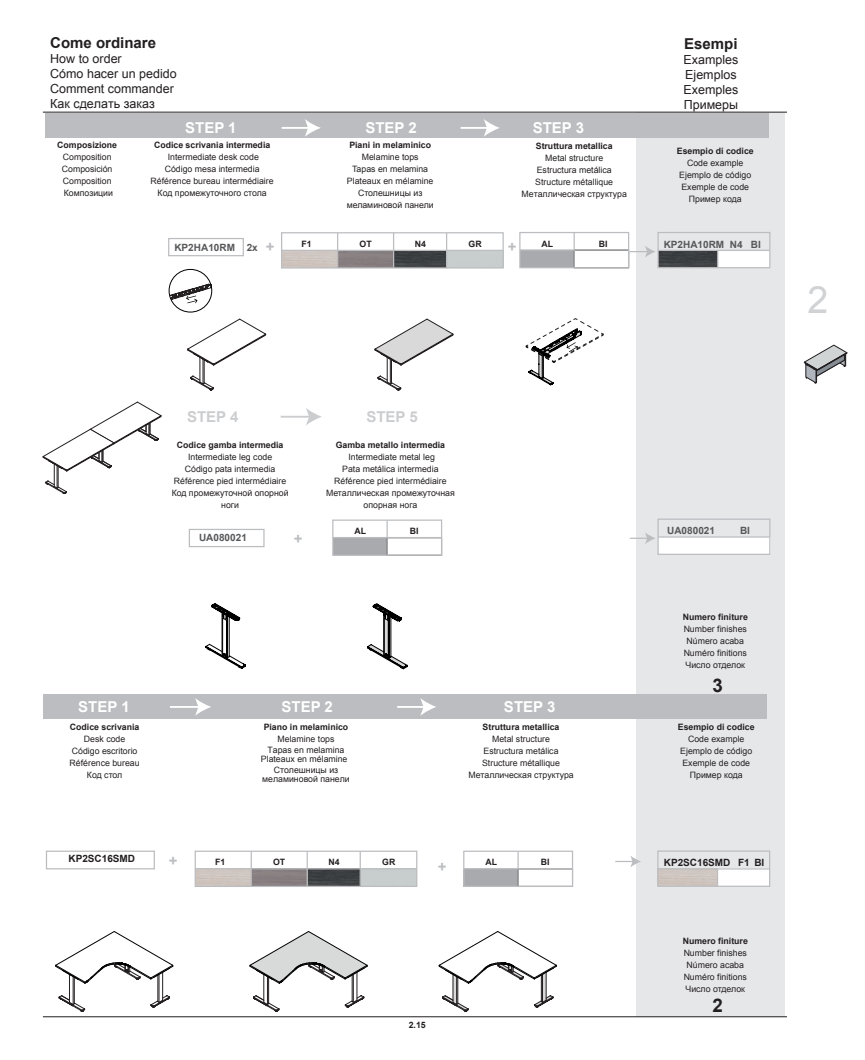
<style>
.page{position:relative;width:865px;height:1060px;background:#fff}
.page>*{position:absolute;margin:0;border:0;box-sizing:border-box;transform-origin:0 0}
.t1{font:37.5px "Arial";color:#d1d2d4}
.t2{font:700 18.75px "Arial";color:#231f20}
.t3{font:700 15px "Arial";color:#fff}
.t4{font:700 15px "Arial";color:#231f20}
.t5{font:700 15px "Arial";color:#cccdcf}
.t6{font:700 15px "Arial";color:#bcbdc0}
.t7{font:12.5px/15px "Arial";color:#231f20}
.t8{font:700 10px "Arial";color:#57585a}
.t9{font:700 10px "Arial";color:#231f20}
.t10{font:8.75px/11.9px "Arial";color:#231f20;text-align:center}
.t11{font:700 8.75px "Arial";color:#231f20}
</style>
<div class="page">
<div style="left:636px;top:112px;width:149px;height:904px;background:#e6e7e9"></div>
<div style="left:658px;top:537px;width:112px;height:17px;background:#fff"></div>
<div style="left:717px;top:250px;width:52px;height:18px;background:#fff"></div>
<img style="left:659px;top:251px;width:58px;height:15px">
<div style="left:717px;top:868px;width:52px;height:18px;background:#fff"></div>
<div style="left:43px;top:694px;width:723px;height:25px;background:#bcbdc0"></div>
<hr style="left:397px;top:706px;width:28px;height:2px;background:#fff">
<svg style="left:420px;top:698px;width:16px;height:17px"></svg>
<hr style="left:170px;top:706px;width:30px;height:2px;background:#fff">
<svg style="left:195px;top:698px;width:16px;height:17px"></svg>
<svg style="left:615px;top:856px;width:26px;height:11px"></svg>
<img style="left:283px;top:251px;width:219px;height:15px">
<hr style="left:393px;top:233px;width:1px;height:34px;background:#bcbdc0">
<hr style="left:446px;top:233px;width:1px;height:34px;background:#bcbdc0">
<hr style="left:337px;top:233px;width:1px;height:34px;background:#bcbdc0">
<div style="left:281px;top:232px;width:223px;height:36px;border:1px solid #bcbdc0"></div>
<hr style="left:281px;top:250px;width:222px;height:1px;background:#bcbdc0">
<img style="left:197px;top:869px;width:218px;height:16px">
<div style="left:46px;top:850px;width:109px;height:19px;border:1px solid #bcbdc0"></div>
<hr style="left:306px;top:851px;width:2px;height:34px;background:#bcbdc0">
<hr style="left:359px;top:851px;width:2px;height:34px;background:#bcbdc0">
<hr style="left:251px;top:851px;width:1px;height:34px;background:#bcbdc0">
<div style="left:195px;top:850px;width:222px;height:37px;border:1px solid #bcbdc0"></div>
<hr style="left:195px;top:868px;width:222px;height:1px;background:#bcbdc0">
<div style="left:46px;top:113px;width:723px;height:25px;background:#bcbdc0"></div>
<svg style="left:630px;top:246px;width:25px;height:11px"></svg>
<svg style="left:717px;top:251px;width:1px;height:15px"></svg>
<hr style="left:282px;top:127px;width:27px;height:2px;background:#fff">
<svg style="left:305px;top:119px;width:16px;height:18px"></svg>
<hr style="left:460px;top:127px;width:28px;height:2px;background:#fff">
<svg style="left:484px;top:119px;width:16px;height:18px"></svg>
<svg style="left:281px;top:408px;width:41px;height:17px"></svg>
<div style="left:657px;top:232px;width:113px;height:36px;border:1px solid #bcbdc0"></div>
<hr style="left:658px;top:250px;width:111px;height:1px;background:#bcbdc0">
<svg style="left:630px;top:533px;width:25px;height:11px"></svg>
<div style="left:657px;top:518px;width:113px;height:37px;border:1px solid #bcbdc0"></div>
<hr style="left:658px;top:536px;width:111px;height:1px;background:#bcbdc0">
<div style="left:168px;top:238px;width:76px;height:18px;border:1px solid #bcbdc0"></div>
<div style="left:189px;top:529px;width:75px;height:18px;border:1px solid #bcbdc0"></div>
<div style="left:464px;top:868px;width:54px;height:18px;background:#a8aaad"></div>
<div style="left:463px;top:850px;width:110px;height:37px;border:1px solid #bcbdc0"></div>
<hr style="left:517px;top:851px;width:1px;height:36px;background:#bcbdc0">
<hr style="left:464px;top:868px;width:108px;height:1px;background:#bcbdc0">
<div style="left:333px;top:537px;width:54px;height:18px;background:#a8aaad"></div>
<div style="left:332px;top:519px;width:110px;height:37px;border:1px solid #bcbdc0"></div>
<hr style="left:386px;top:520px;width:2px;height:36px;background:#bcbdc0">
<hr style="left:333px;top:537px;width:108px;height:1px;background:#bcbdc0">
<hr style="left:43px;top:112px;width:744px;height:1px;background:#231f20">
<hr style="left:43px;top:1016px;width:744px;height:1px;background:#231f20">
<svg style="left:804px;top:345px;width:43px;height:38px"></svg>
<svg style="left:55px;top:931px;width:119px;height:87px"></svg>
<svg style="left:250px;top:931px;width:118px;height:81px"></svg>
<svg style="left:439px;top:931px;width:118px;height:81px"></svg>
<svg style="left:717px;top:869px;width:1px;height:15px"></svg>
<div style="left:657px;top:850px;width:113px;height:36px;border:1px solid #bcbdc0"></div>
<hr style="left:658px;top:868px;width:111px;height:1px;background:#bcbdc0">
<svg style="left:43px;top:402px;width:118px;height:92px"></svg>
<svg style="left:187px;top:319px;width:79px;height:72px"></svg>
<svg style="left:375px;top:319px;width:78px;height:72px"></svg>
<svg style="left:205px;top:603px;width:41px;height:66px"></svg>
<svg style="left:367px;top:603px;width:41px;height:66px"></svg>
<div style="left:520px;top:250px;width:54px;height:18px;background:#a8aaad"></div>
<div style="left:519px;top:232px;width:110px;height:36px;border:1px solid #bcbdc0"></div>
<hr style="left:573px;top:233px;width:2px;height:35px;background:#bcbdc0">
<hr style="left:520px;top:249px;width:108px;height:1px;background:#bcbdc0">
<div style="left:169px;top:269px;width:43px;height:43px;border:1px solid #000001;border-radius:50%"></div>
<svg style="left:525px;top:318px;width:78px;height:67px"></svg>
<svg style="left:169px;top:284px;width:43px;height:19px"></svg>
<h3 class="t4" style="left:50px;top:32px;width:107px">Come ordinare</h3>
<h3 class="t7" style="left:50px;top:51px;width:128px">How to order<br>Cómo hacer un pedido<br>Comment commander<br>Как сделать заказ</h3>
<h3 class="t3" style="left:185px;top:118px;width:53px">STEP 1</h3>
<h3 class="t3" style="left:365px;top:118px;width:53px">STEP 2</h3>
<h3 class="t3" style="left:532px;top:118px;width:53px">STEP 3</h3>
<p class="t11" style="left:57px;top:139px;width:61px">Composizione</p>
<p class="t10" style="left:62px;top:151px;width:53px;text-align:left">Composition<br>Composición<br>Composition<br>Композиции</p>
<p class="t11" style="left:154px;top:139px;width:118px">Codice scrivania intermedia</p>
<p class="t10" style="left:151px;top:151px;width:125px">Intermediate desk code<br>Código mesa intermedia<br>Référence bureau intermédiaire<br>Код промежуточного стола</p>
<p class="t11" style="left:349px;top:139px;width:83px">Piani in melaminico</p>
<p class="t10" style="left:347px;top:151px;width:88px">Melamine tops<br>Tapas en melamina<br>Plateaux en mélamine<br>Столешницы из меламиновой панели</p>
<p class="t11" style="left:536px;top:140px;width:78px">Struttura metallica</p>
<p class="t10" style="left:521px;top:152px;width:107px">Metal structure<br>Estructura metálica<br>Structure métallique<br>Металлическая структура</p>
<p class="t8" style="left:174px;top:241px;width:85px">KP2HA10RM 2x</p>
<p class="t11" style="left:301px;top:238px;width:12px">F1</p>
<p class="t11" style="left:359px;top:238px;width:14px">OT</p>
<p class="t11" style="left:415px;top:238px;width:13px">N4</p>
<p class="t11" style="left:468px;top:238px;width:15px">GR</p>
<h3 class="t6" style="left:266px;top:237px;width:10px">+</h3>
<h3 class="t6" style="left:507px;top:237px;width:10px">+</h3>
<p class="t11" style="left:541px;top:237px;width:13px">AL</p>
<p class="t11" style="left:598px;top:237px;width:10px">BI</p>
<h3 class="t4" style="left:684px;top:33px;width:55px">Esempi</h3>
<h3 class="t7" style="left:683px;top:52px;width:56px">Examples<br>Ejemplos<br>Exemples<br>Примеры</h3>
<p class="t11" style="left:677px;top:145px;width:78px">Esempio di codice</p>
<p class="t10" style="left:679px;top:157px;width:73px">Code example<br>Ejemplo de código<br>Exemple de code<br>Пример кода</p>
<p class="t8" style="left:663px;top:237px;width:99px">KP2HA10RM N4 BI</p>
<h3 class="t5" style="left:187px;top:407px;width:53px">STEP 4</h3>
<h3 class="t5" style="left:366px;top:407px;width:53px">STEP 5</h3>
<p class="t11" style="left:177px;top:439px;width:108px">Codice gamba intermedia</p>
<p class="t10" style="left:172px;top:451px;width:118px">Intermediate leg code<br>Código pata intermedia<br>Référence pied intermédiaire<br>Код промежуточной опорной ноги</p>
<p class="t8" style="left:199px;top:531px;width:49px">UA080021</p>
<h3 class="t6" style="left:294px;top:529px;width:10px">+</h3>
<p class="t11" style="left:336px;top:439px;width:111px">Gamba metallo intermedia</p>
<p class="t10" style="left:326px;top:451px;width:130px">Intermediate metal leg<br>Pata metálica intermedia<br>Référence pied intermédiaire<br>Металлическая промежуточная опорная нога</p>
<p class="t11" style="left:354px;top:525px;width:13px">AL</p>
<p class="t11" style="left:410px;top:525px;width:10px">BI</p>
<h3 class="t3" style="left:78px;top:697px;width:53px">STEP 1</h3>
<h3 class="t3" style="left:281px;top:697px;width:53px">STEP 2</h3>
<h3 class="t3" style="left:504px;top:697px;width:53px">STEP 3</h3>
<p class="t11" style="left:70px;top:721px;width:71px">Codice scrivania</p>
<p class="t10" style="left:70px;top:733px;width:72px">Desk code<br>Código escritorio<br>Référence bureau<br>Код стол</p>
<p class="t11" style="left:264px;top:721px;width:86px">Piano in melaminico</p>
<p class="t10" style="left:267px;top:734px;width:78px;line-height:10.5px">Melamine tops<br>Tapas en melamina</p>
<p class="t10" style="left:261px;top:753px;width:88px;line-height:10.5px">Plateaux en mélamine<br>Столешницы из</p>
<p class="t10" style="left:262px;top:772px;width:89px">меламиновой панели</p>
<p class="t9" style="left:68px;top:852px;width:68px">KP2SC16SMD</p>
<h3 class="t6" style="left:169px;top:851px;width:10px">+</h3>
<p class="t11" style="left:215px;top:856px;width:12px">F1</p>
<p class="t11" style="left:273px;top:856px;width:14px">OT</p>
<p class="t11" style="left:328px;top:856px;width:13px">N4</p>
<p class="t11" style="left:382px;top:856px;width:15px">GR</p>
<p class="t11" style="left:482px;top:721px;width:78px">Struttura metallica</p>
<p class="t10" style="left:468px;top:733px;width:107px">Metal structure<br>Estructura metálica<br>Structure métallique<br>Металлическая структура</p>
<h3 class="t6" style="left:438px;top:856px;width:10px">+</h3>
<p class="t11" style="left:485px;top:856px;width:13px">AL</p>
<p class="t11" style="left:541px;top:856px;width:10px">BI</p>
<p class="t11" style="left:408px;top:1019px;width:19px">2.15</p>
<p class="t8" style="left:667px;top:524px;width:49px">UA080021</p>
<p class="t8" style="left:740px;top:524px;width:11px">BI</p>
<p class="t11" style="left:682px;top:611px;width:67px">Numero finiture</p>
<p class="t10" style="left:683px;top:623px;width:65px">Number finishes<br>Número acaba<br>Numéro finitions<br>Число отделок</p>
<h2 class="t2" style="left:712px;top:672px;width:12px">3</h2>
<p class="t11" style="left:678px;top:721px;width:78px">Esempio di codice</p>
<p class="t10" style="left:680px;top:733px;width:73px">Code example<br>Ejemplo de código<br>Exemple de code<br>Пример кода</p>
<p class="t9" style="left:663px;top:856px;width:102px">KP2SC16SMD F1 BI</p>
<p class="t11" style="left:682px;top:935px;width:67px">Numero finiture</p>
<p class="t10" style="left:683px;top:947px;width:65px">Number finishes<br>Número acaba<br>Numéro finitions<br>Число отделок</p>
<h2 class="t2" style="left:712px;top:993px;width:12px">2</h2>
<h1 class="t1" style="left:807px;top:275px;width:22px">2</h1>
</div>
